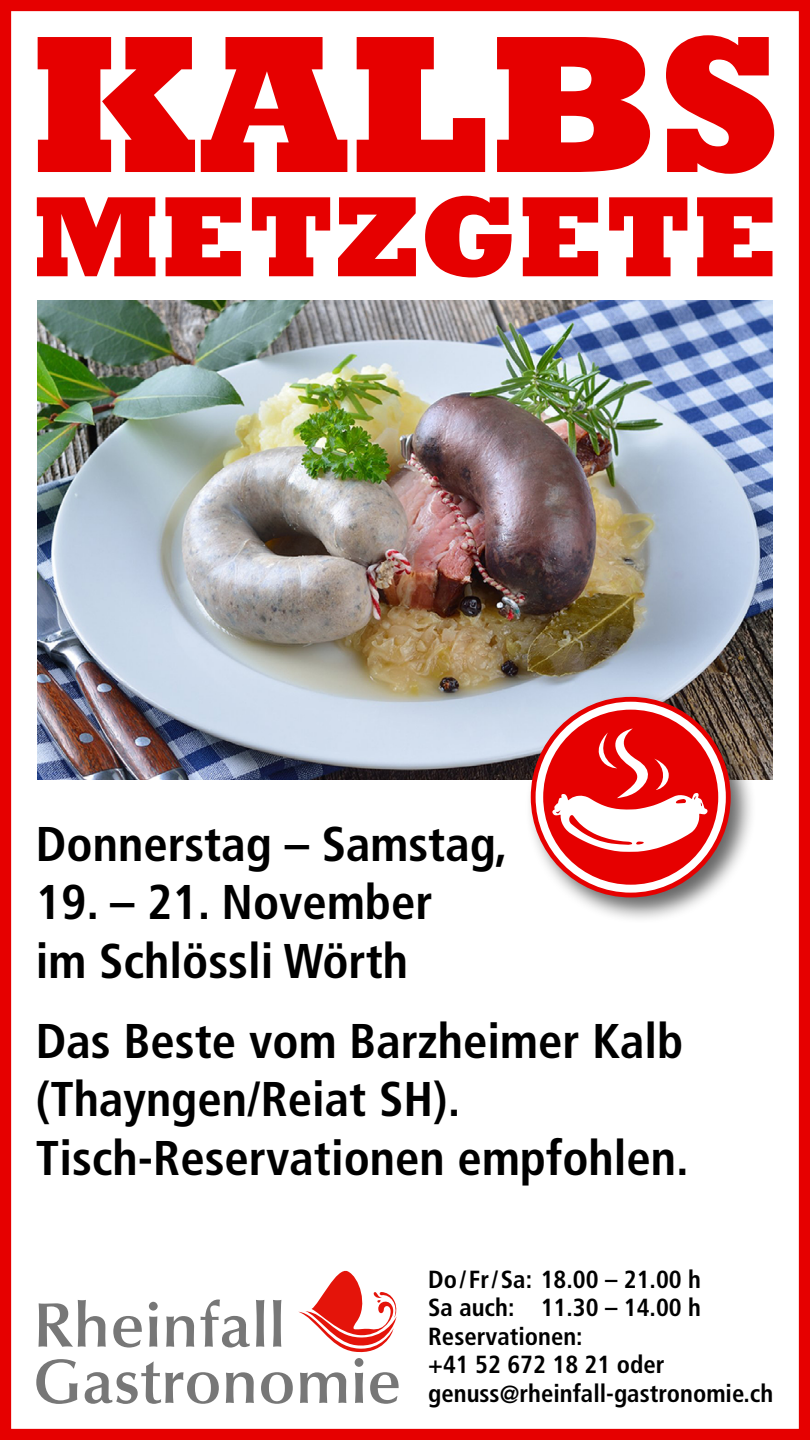
<style>
.page{position:relative;width:810px;height:1440px;background:#fff}
.page>*{position:absolute;margin:0;border:0;box-sizing:border-box;transform-origin:0 0}
.t1{font:800 198.75px "Rockwell";color:#e60000}
.t2{font:800 116.25px "Rockwell";color:#e60000}
.t3{font:700 condensed 48.75px/58.5px "Frutiger LT Std";color:#000}
.t4{font:700 condensed 24.75px/28.5px "Frutiger LT Std";color:#000}
</style>
<div class="page">
<div style="left:0;top:0;width:810px;height:1440px;border:11px solid #e60000"></div>
<img style="left:38px;top:300px;width:734px;height:479px">
<svg style="left:36px;top:1271px;width:363px;height:133px"></svg>
<div style="left:525px;top:691px;width:232px;height:233px;background:#000;opacity:.6"></div>
<svg style="left:533px;top:699px;width:195px;height:196px"></svg>
<div style="left:531px;top:697px;width:200px;height:200px;border:5px solid #e60000;border-radius:50%"></div>
<div style="left:543px;top:710px;width:175px;height:175px;background:#e60000;border-radius:50%"></div>
<svg style="left:552px;top:728px;width:156px;height:124px"></svg>
<h1 class="t1" style="left:29px;top:-9px;width:755px">KALBS</h1>
<h2 class="t2" style="left:32px;top:170px;width:749px">METZGETE</h2>
<p class="t3" style="left:36px;top:815px;width:473px">Donnerstag – Samstag,</p>
<p class="t3" style="left:36px;top:873px;width:398px">19. – 21. November im Schlössli Wörth</p>
<p class="t3" style="left:36px;top:1012px;width:654px">Das Beste vom Barzheimer Kalb (Thayngen/Reiat SH).<br>Tisch-Reservationen empfohlen.</p>
<p class="t4" style="left:428px;top:1265px;width:347px">Do/Fr/Sa: 18.00 – 21.00 h<br>Sa auch: 11.30 – 14.00 h<br>Reservationen:<br>+41 52 672 18 21 oder genuss@rheinfall-gastronomie.ch</p>
</div>
